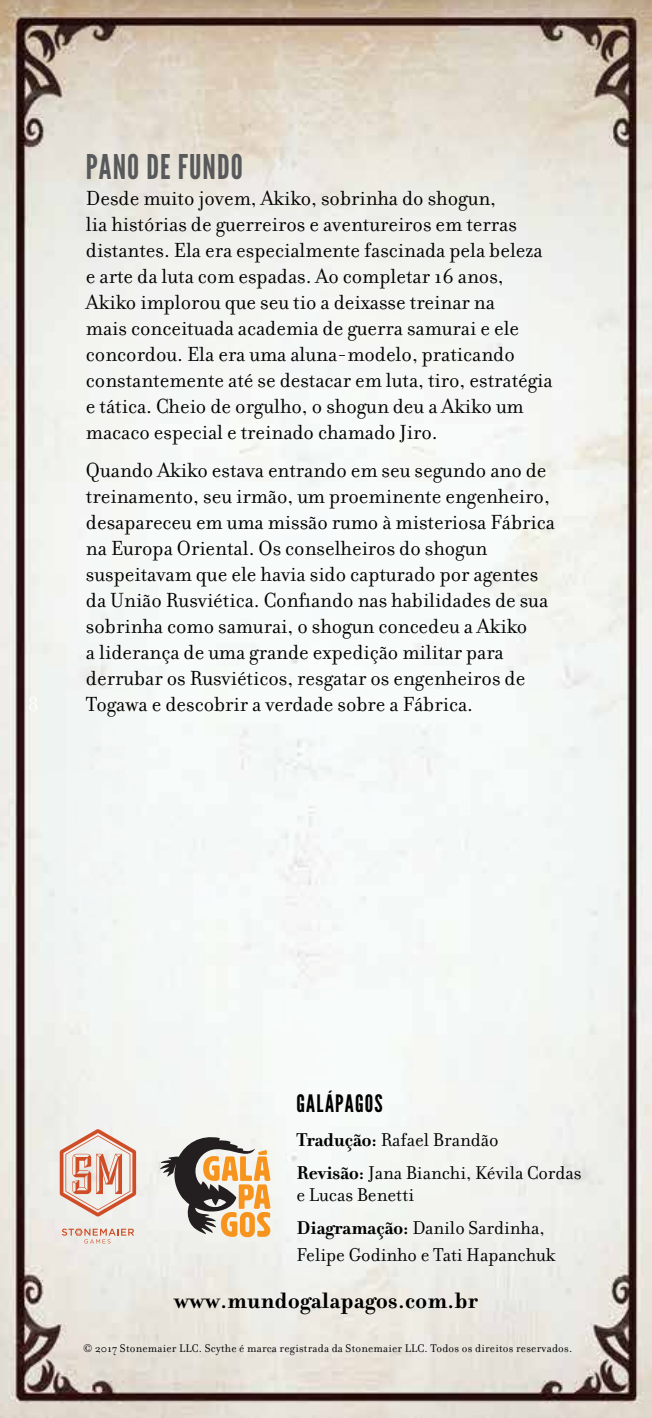
<style>
.page{position:relative;width:652px;height:1418px;background:#fff}
.page>*{position:absolute;margin:0;border:0;box-sizing:border-box;transform-origin:0 0}
.t1{font:34px "League Gothic";letter-spacing:.03em;color:#58595b}
.t2{font:700 24px "Filosofia";letter-spacing:.02em;color:#000}
.t3{font:24px "League Gothic";letter-spacing:.05em;color:#000}
.t4{font:22px/26px "Filosofia";color:#000}
.t5{font:20px/33.4px "Filosofia";color:#000}
.t6{font:12px "Filosofia";letter-spacing:.02em;color:#000}
.s1{font-weight:700}
</style>
<div class="page">
<img style="left:0;top:0;width:652px;height:1417px">
<svg style="left:62px;top:1228px;width:72px;height:15px"></svg>
<svg style="left:60px;top:1129px;width:76px;height:87px"></svg>
<svg style="left:160px;top:1133px;width:111px;height:104px"></svg>
<h1 class="t1" style="left:86px;top:147px;width:158px">PANO DE FUNDO</h1>
<p class="t4" style="left:86px;top:186px;width:468px">Desde muito jovem, Akiko, sobrinha do shogun,<br>lia histórias de guerreiros e aventureiros em terras distantes. Ela era especialmente fascinada pela beleza e arte da luta com espadas. Ao completar 16 anos, Akiko implorou que seu tio a deixasse treinar na<br>mais conceituada academia de guerra samurai e ele concordou. Ela era uma aluna-modelo, praticando constantemente até se destacar em luta, tiro, estratégia e tática. Cheio de orgulho, o shogun deu a Akiko um macaco especial e treinado chamado Jiro.</p>
<p class="t4" style="left:86px;top:457px;width:470px">Quando Akiko estava entrando em seu segundo ano de treinamento, seu irmão, um proeminente engenheiro, desapareceu em uma missão rumo à misteriosa Fábrica na Europa Oriental. Os conselheiros do shogun suspeitavam que ele havia sido capturado por agentes da União Rusviética. Confiando nas habilidades de sua sobrinha como samurai, o shogun concedeu a Akiko<br>a liderança de uma grande expedição militar para derrubar os Rusviéticos, resgatar os engenheiros de Togawa e descobrir a verdade sobre a Fábrica.</p>
<p class="t3" style="left:296px;top:1089px;width:88px">GALÁPAGOS</p>
<p class="t5" style="left:296px;top:1123px;width:287px"><span class="s1">Tradução:</span> Rafael Brandão<br><span class="s1">Revisão:</span> Jana Bianchi, Kévila Cordas</p>
<p class="t5" style="left:296px;top:1178px;width:250px">e Lucas Benetti<br><span class="s1">Diagramação:</span> Danilo Sardinha,</p>
<p class="t5" style="left:296px;top:1237px;width:261px">Felipe Godinho e Tati Hapanchuk</p>
<p class="t2" style="left:174px;top:1285px;width:305px">www.mundogalapagos.com.br</p>
<p class="t6" style="left:84px;top:1341px;width:490px">© 2017 Stonemaier LLC. Scythe é marca registrada da Stonemaier LLC. Todos os direitos reservados.</p>
</div>
